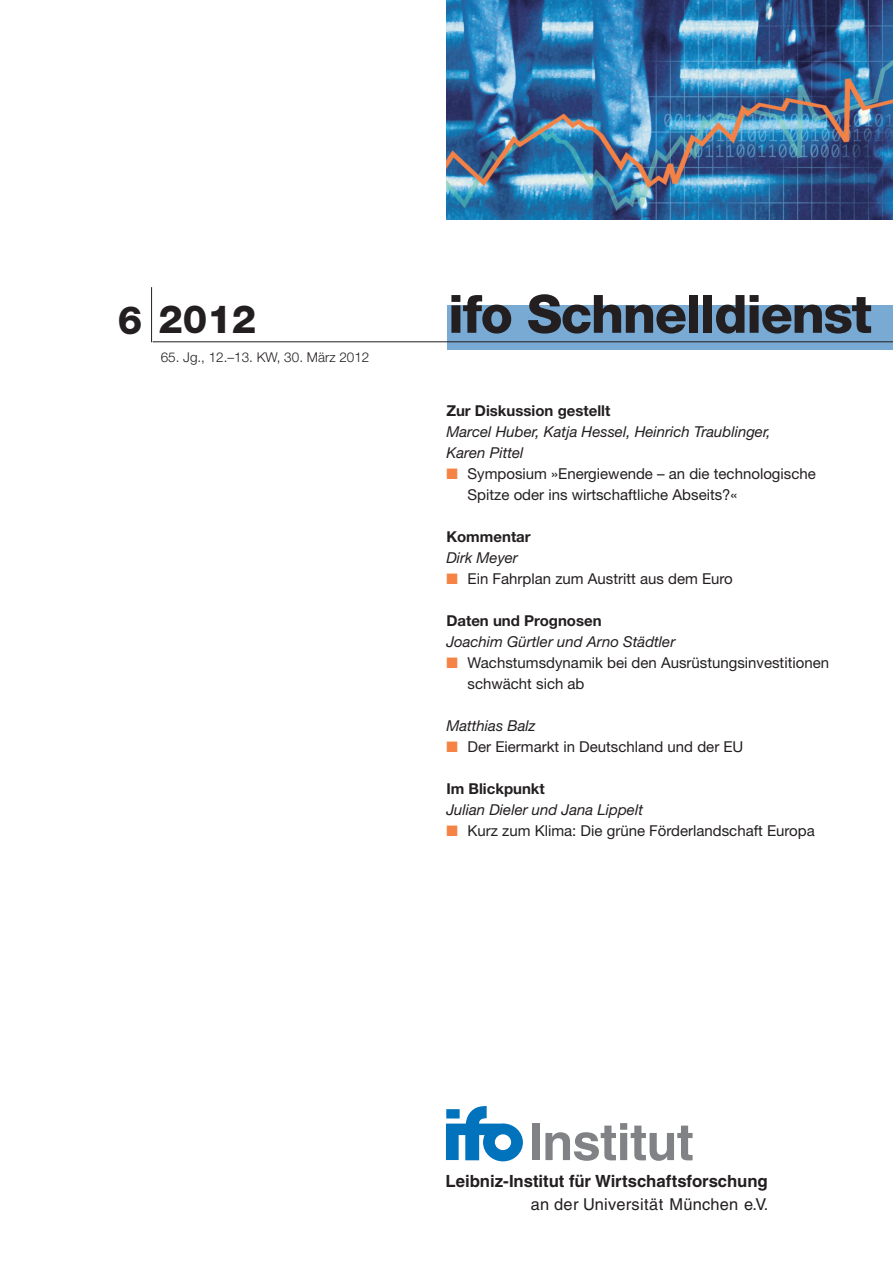
<style>
.page{position:relative;width:893px;height:1263px;background:#fff}
.page>*{position:absolute;margin:0;border:0;box-sizing:border-box;transform-origin:0 0}
.t1{font:800 52.8px "Helvetica Neue LT Std";letter-spacing:-.025em;color:#231f20}
.t2{font:700 51px "Helvetica LT Std";letter-spacing:-.01em;color:#808285}
.t3{font:800 38.85px "Helvetica Neue LT Std";color:#231f20}
.t4{font:700 16.8px "Helvetica LT Std";letter-spacing:-.005em;color:#231f20}
.t5{font:16.35px "Helvetica LT Std";letter-spacing:.015em;color:#231f20}
.t6{font:15px/21px "Helvetica Neue LT Std";color:#231f20}
.t7{font:italic 15px/21px "Helvetica Neue LT Std";color:#231f20}
.t8{font:700 15px "Helvetica Neue LT Std";color:#231f20}
.t9{font:300 13.5px "Helvetica Neue LT Std";color:#231f20}
.s1{color:#f58345}
</style>
<div class="page">
<div style="left:447px;top:305px;width:445px;height:44px;background:#79aad4"></div>
<hr style="left:151px;top:287px;width:1px;height:55px;background:#231f20">
<hr style="left:153px;top:341px;width:739px;height:1px;background:#231f20">
<img style="left:446px;top:0;width:446px;height:220px">
<svg style="left:446px;top:1106px;width:77px;height:55px"></svg>
<h3 class="t3" style="left:118px;top:297px;width:140px">6 2012</h3>
<p class="t9" style="left:161px;top:349px;width:210px">65. Jg., 12.–13. KW, 30. März 2012</p>
<h1 class="t1" style="left:448px;top:284px;width:425px">ifo Schnelldienst</h1>
<p class="t8" style="left:446px;top:405px;width:166px">Zur Diskussion gestellt</p>
<p class="t7" style="left:446px;top:423px;width:326px">Marcel Huber, Katja Hessel, Heinrich Traublinger,<br>Karen Pittel</p>
<p class="t6" style="left:468px;top:465px;width:350px;text-indent:-21px"><span class="s1">■</span> Symposium »Energiewende – an die technologische<br>Spitze oder ins wirtschaftliche Abseits?«</p>
<p class="t8" style="left:446px;top:531px;width:86px">Kommentar</p>
<p class="t7" style="left:446px;top:549px;width:73px">Dirk Meyer</p>
<p class="t6" style="left:446px;top:570px;width:288px"><span class="s1">■</span> Ein Fahrplan zum Austritt aus dem Euro</p>
<p class="t8" style="left:446px;top:615px;width:157px">Daten und Prognosen</p>
<p class="t7" style="left:446px;top:633px;width:230px">Joachim Gürtler und Arno Städtler</p>
<p class="t6" style="left:468px;top:654px;width:363px;text-indent:-21px"><span class="s1">■</span> Wachstumsdynamik bei den Ausrüstungsinvestitionen schwächt sich ab</p>
<p class="t7" style="left:446px;top:717px;width:91px">Matthias Balz</p>
<p class="t6" style="left:446px;top:738px;width:299px"><span class="s1">■</span> Der Eiermarkt in Deutschland und der EU</p>
<p class="t8" style="left:446px;top:783px;width:100px">Im Blickpunkt</p>
<p class="t7" style="left:446px;top:801px;width:198px">Julian Dieler und Jana Lippelt</p>
<p class="t6" style="left:446px;top:822px;width:370px"><span class="s1">■</span> Kurz zum Klima: Die grüne Förderlandschaft Europa</p>
<h2 class="t2" style="left:528px;top:1113px;width:167px">Institut</h2>
<p class="t4" style="left:445px;top:1171px;width:324px">Leibniz-Institut für Wirtschaftsforschung</p>
<p class="t5" style="left:531px;top:1195px;width:239px">an der Universität München e.V.</p>
</div>
